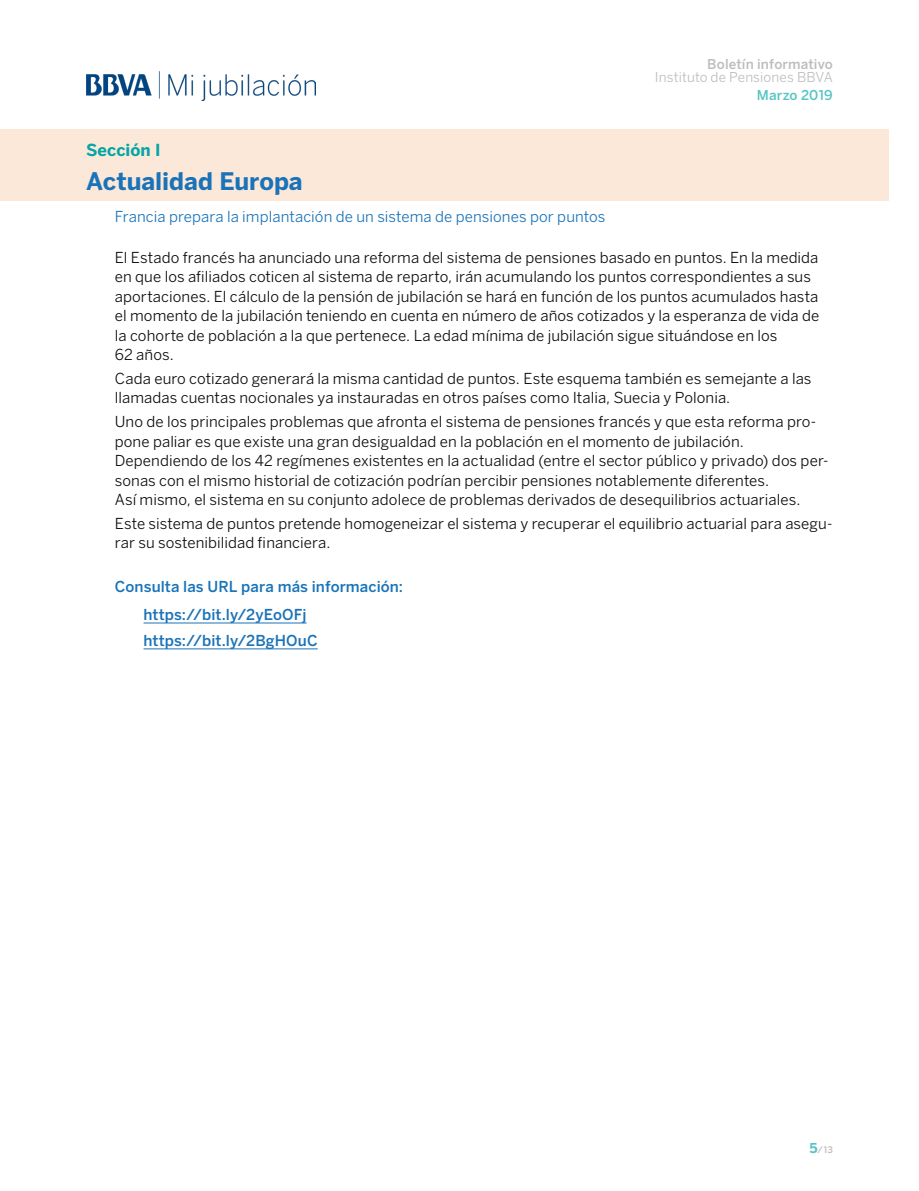
<style>
.page{position:relative;width:919px;height:1191px;background:#fff}
.page>*{position:absolute;margin:0;border:0;box-sizing:border-box;transform-origin:0 0}
.Titulo{font:700 24px "BBVA Benton Sans";color:#1a73b8}
.Sección{font:700 16.5px "BBVA Benton Sans";color:#03a6a6}
.Cuerpo{font:15px/19.5px "BBVA Benton Sans";letter-spacing:.005em;color:#0d0d0d}
.Intro{font:15px "BBVA Benton Sans";letter-spacing:.005em;color:#1a73b8}
.Cuerpo-2{font:300 15px "BBVA Benton Sans";letter-spacing:.005em;color:#1a73b8}
.Subtitulo{font:300 15px "BBVA Benton Sans";letter-spacing:.005em;color:#1974b9}
.t1{font:13.5px "BBVA Benton Sans";letter-spacing:.01em;color:#bdbdbd}
.t2{font:300 13.5px "BBVA Benton Sans";letter-spacing:.01em;color:#bdbdbd}
.t3{font:300 13.5px "BBVA Benton Sans";letter-spacing:.005em;color:#59c4c4}
.t4{font:300 9px "BBVA Benton Sans";color:#bdbdbd}
.s1{font-weight:700;font-size:13.5px;color:#59c4c4}
</style>
<div class="page">
<div style="left:0;top:129px;width:888px;height:72px;background:#fce8d9"></div>
<img style="left:86px;top:72px;width:229px;height:28px">
<hr style="left:143px;top:623px;width:163px;height:1px;background:#1a73b8">
<hr style="left:143px;top:648px;width:175px;height:1px;background:#1a73b8">
<p class="t2" style="left:707px;top:56px;width:127px">Boletín informativo</p>
<p class="t1" style="left:654px;top:69px;width:179px">Instituto de Pensiones BBVA</p>
<p class="t3" style="left:756px;top:87px;width:77px">Marzo 2019</p>
<p class="Sección" style="left:86px;top:140px;width:76px">Sección I</p>
<p class="Titulo" style="left:86px;top:166px;width:218px">Actualidad Europa</p>
<p class="Intro" style="left:115px;top:207px;width:492px">Francia prepara la implantación de un sistema de pensiones por puntos</p>
<p class="Cuerpo" style="left:115px;top:247px;width:706px">El Estado francés ha anunciado una reforma del sistema de pensiones basado en puntos. En la medida en que los afiliados coticen al sistema de reparto, irán acumulando los puntos correspondientes a sus aportaciones. El cálculo de la pensión de jubilación se hará en función de los puntos acumulados hasta el momento de la jubilación teniendo en cuenta en número de años cotizados y la esperanza de vida de la cohorte de población a la que pertenece. La edad mínima de jubilación sigue situándose en los<br>62 años.</p>
<p class="Cuerpo" style="left:115px;top:369px;width:698px">Cada euro cotizado generará la misma cantidad de puntos. Este esquema también es semejante a las llamadas cuentas nocionales ya instauradas en otros países como Italia, Suecia y Polonia.</p>
<p class="Cuerpo" style="left:115px;top:412px;width:715px">Uno de los principales problemas que afronta el sistema de pensiones francés y que esta reforma pro&shy;pone paliar es que existe una gran desigualdad en la población en el momento de jubilación.<br>Dependiendo de los 42 regímenes existentes en la actualidad (entre el sector público y privado) dos per&shy;sonas con el mismo historial de cotización podrían percibir pensiones notablemente diferentes.<br>Así mismo, el sistema en su conjunto adolece de problemas derivados de desequilibrios actuariales.</p>
<p class="Cuerpo" style="left:115px;top:514px;width:719px">Este sistema de puntos pretende homogeneizar el sistema y recuperar el equilibrio actuarial para asegu&shy;rar su sostenibilidad financiera.</p>
<p class="Subtitulo" style="left:115px;top:577px;width:290px">Consulta las URL para más información:</p>
<p class="Cuerpo-2" style="left:143px;top:605px;width:165px">https://bit.ly/2yEoOFj</p>
<p class="Cuerpo-2" style="left:143px;top:631px;width:176px">https://bit.ly/2BgHOuC</p>
<p class="t4" style="left:809px;top:1144px;width:25px"><span class="s1">5</span>/13</p>
</div>
